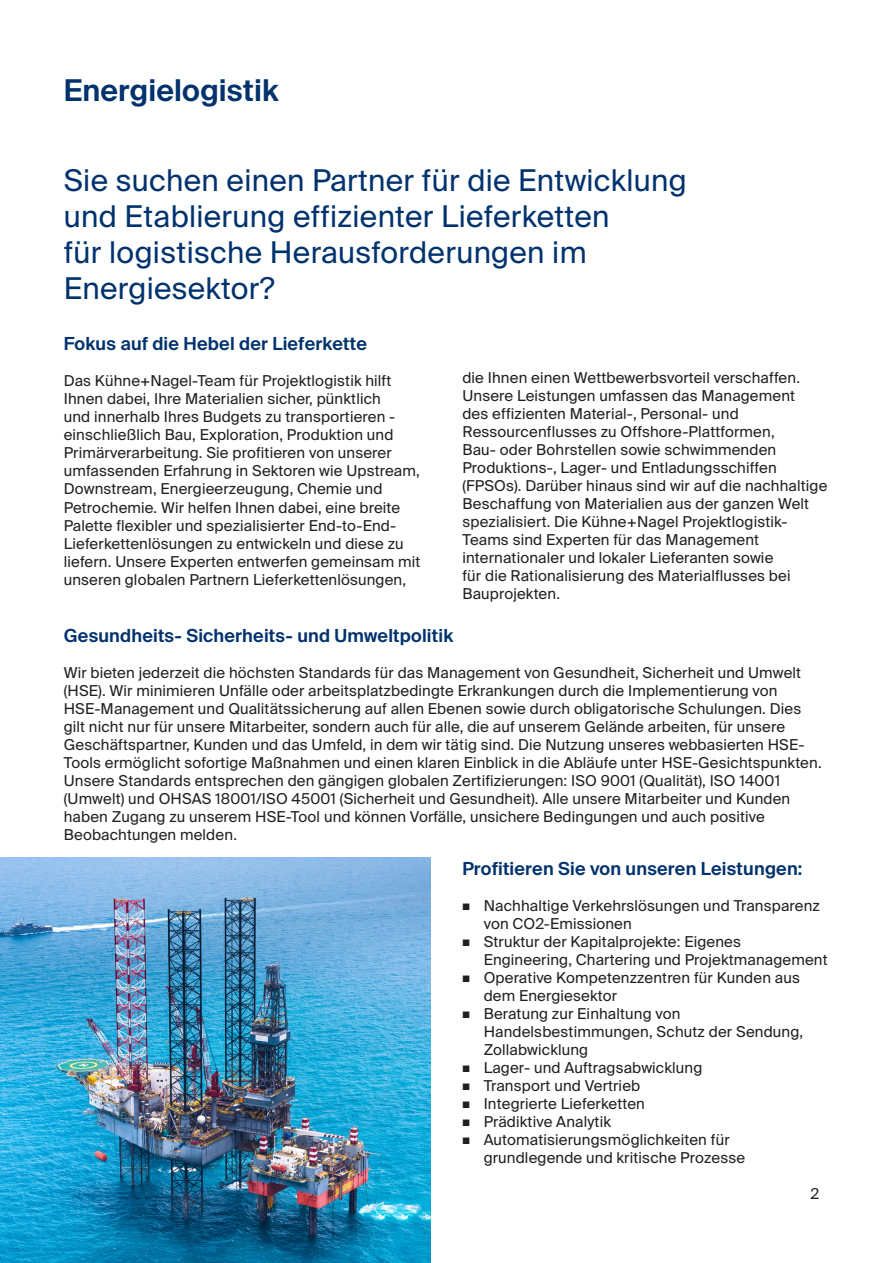
<style>
.page{position:relative;width:893px;height:1263px;background:#fff}
.page>*{position:absolute;margin:0;border:0;box-sizing:border-box;transform-origin:0 0}
.x___15pt{font:30px/36px "Suisse Intl";letter-spacing:.01em;color:#00326d}
.x___20pt{font:600 30px "Suisse Intl";letter-spacing:.005em;color:#00326d}
.x___15pt-2{font:600 18px "Suisse Intl";letter-spacing:.01em;color:#00326d}
.x___15pt-3{font:15px/18px "Suisse Intl";letter-spacing:.01em;color:#231f20}
._1_6_x___10pt{font:15px "Suisse Intl";color:#231f20}
.s1{font-size:12px}
</style>
<div class="page">
<img style="left:0;top:857px;width:431px;height:406px">
<p class="x___20pt" style="left:64px;top:73px;width:216px">Energielogistik</p>
<p class="x___15pt" style="left:64px;top:163px;width:624px">Sie suchen einen Partner für die Entwicklung und Etablierung effizienter Lieferketten<br>für logistische Herausforderungen im Energiesektor?</p>
<p class="x___15pt-2" style="left:64px;top:334px;width:305px">Fokus auf die Hebel der Lieferkette</p>
<p class="x___15pt-3" style="left:64px;top:372px;width:358px">Das Kühne+Nagel-Team für Projektlogistik hilft Ihnen dabei, Ihre Materialien sicher, pünktlich<br>und innerhalb Ihres Budgets zu transportieren - einschließlich Bau, Exploration, Produktion und Primärverarbeitung. Sie profitieren von unserer umfassenden Erfahrung in Sektoren wie Upstream, Downstream, Energieerzeugung, Chemie und Petrochemie. Wir helfen Ihnen dabei, eine breite Palette flexibler und spezialisierter End-to-End-Lieferkettenlösungen zu entwickeln und diese zu liefern. Unsere Experten entwerfen gemeinsam mit unseren globalen Partnern Lieferkettenlösungen,</p>
<p class="x___15pt-3" style="left:462px;top:369px;width:366px">die Ihnen einen Wettbewerbsvorteil verschaffen.<br>Unsere Leistungen umfassen das Management<br>des effizienten Material-, Personal- und Ressourcenflusses zu Offshore-Plattformen,<br>Bau- oder Bohrstellen sowie schwimmenden Produktions-, Lager- und Entladungsschiffen (FPSOs). Darüber hinaus sind wir auf die nachhaltige Beschaffung von Materialien aus der ganzen Welt spezialisiert. Die Kühne+Nagel Projektlogistik-Teams sind Experten für das Management internationaler und lokaler Lieferanten sowie<br>für die Rationalisierung des Materialflusses bei Bauprojekten.</p>
<p class="x___15pt-2" style="left:64px;top:625px;width:391px">Gesundheits- Sicherheits- und Umweltpolitik</p>
<p class="x___15pt-3" style="left:64px;top:664px;width:759px">Wir bieten jederzeit die höchsten Standards für das Management von Gesundheit, Sicherheit und Umwelt (HSE). Wir minimieren Unfälle oder arbeitsplatzbedingte Erkrankungen durch die Implementierung von HSE-Management und Qualitätssicherung auf allen Ebenen sowie durch obligatorische Schulungen. Dies gilt nicht nur für unsere Mitarbeiter, sondern auch für alle, die auf unserem Gelände arbeiten, für unsere Geschäftspartner, Kunden und das Umfeld, in dem wir tätig sind. Die Nutzung unseres webbasierten HSE-Tools ermöglicht sofortige Maßnahmen und einen klaren Einblick in die Abläufe unter HSE-Gesichtspunkten.<br>Unsere Standards entsprechen den gängigen globalen Zertifizierungen: ISO 9001 (Qualität), ISO 14001 (Umwelt) und OHSAS 18001/ISO 45001 (Sicherheit und Gesundheit). Alle unsere Mitarbeiter und Kunden haben Zugang zu unserem HSE-Tool und können Vorfälle, unsichere Bedingungen und auch positive Beobachtungen melden.</p>
<p class="x___15pt-2" style="left:462px;top:859px;width:341px">Profitieren Sie von unseren Leistungen:</p>
<p class="x___15pt-3" style="left:484px;top:897px;width:338px;text-indent:-21px"><span class="s1">■</span> Nachhaltige Verkehrslösungen und Transparenz von CO2-Emissionen</p>
<p class="x___15pt-3" style="left:484px;top:933px;width:345px;text-indent:-21px"><span class="s1">■</span> Struktur der Kapitalprojekte: Eigenes<br>Engineering, Chartering und Projektmanagement</p>
<p class="x___15pt-3" style="left:484px;top:969px;width:318px;text-indent:-21px"><span class="s1">■</span> Operative Kompetenzzentren für Kunden aus dem Energiesektor</p>
<p class="x___15pt-3" style="left:484px;top:1005px;width:321px;text-indent:-21px"><span class="s1">■</span> Beratung zur Einhaltung von<br>Handelsbestimmungen, Schutz der Sendung,<br>Zollabwicklung</p>
<p class="x___15pt-3" style="left:462px;top:1059px;width:241px"><span class="s1">■</span> Lager- und Auftragsabwicklung</p>
<p class="x___15pt-3" style="left:462px;top:1077px;width:179px"><span class="s1">■</span> Transport und Vertrieb</p>
<p class="x___15pt-3" style="left:462px;top:1095px;width:184px"><span class="s1">■</span> Integrierte Lieferketten</p>
<p class="x___15pt-3" style="left:462px;top:1113px;width:150px"><span class="s1">■</span> Prädiktive Analytik</p>
<p class="x___15pt-3" style="left:484px;top:1131px;width:263px;text-indent:-21px"><span class="s1">■</span> Automatisierungsmöglichkeiten für grundlegende und kritische Prozesse</p>
<p class="_1_6_x___10pt" style="left:810px;top:1185px;width:10px">2</p>
</div>
